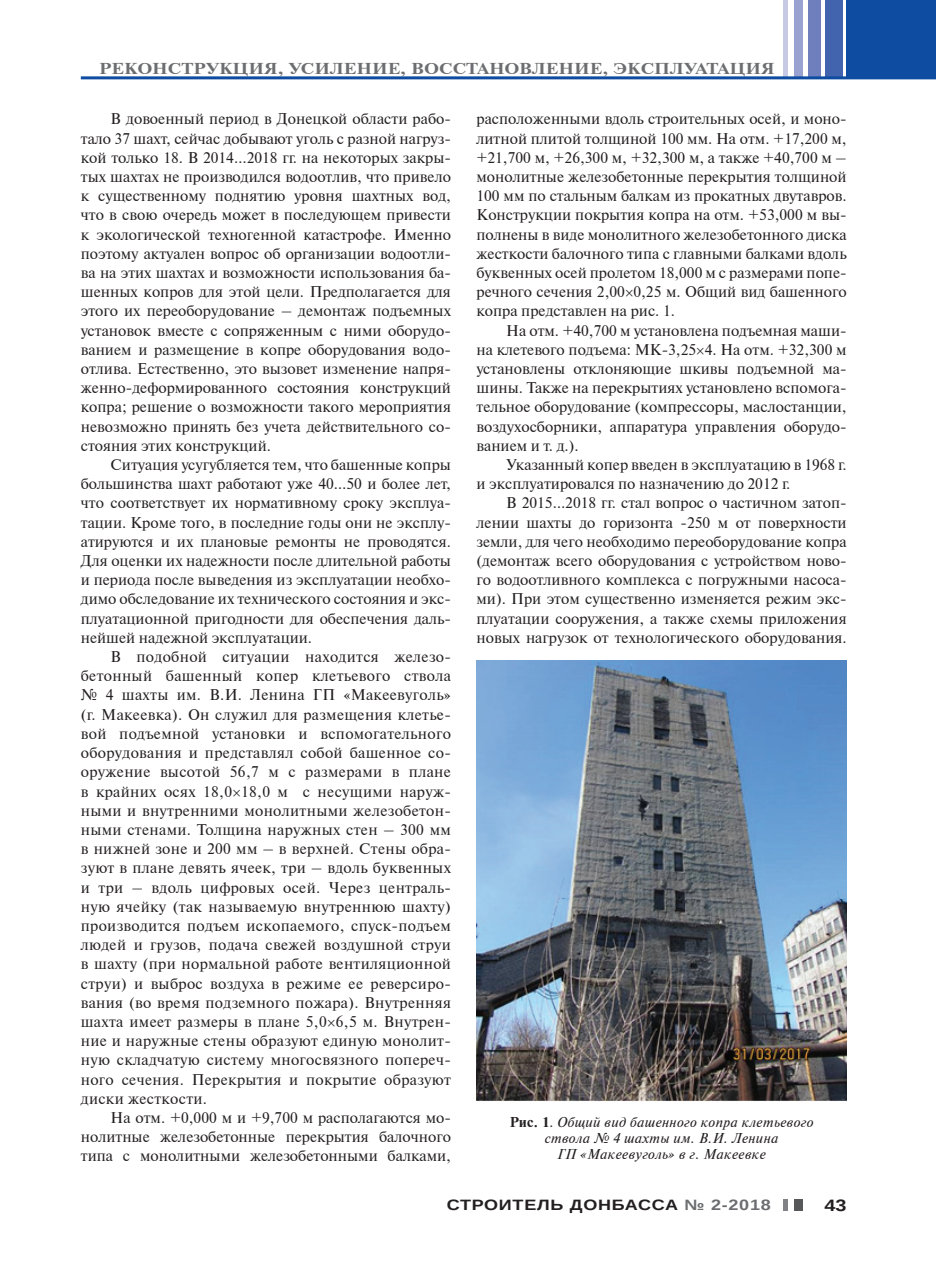
<style>
.page{position:relative;width:936px;height:1276px;background:#fff}
.page>*{position:absolute;margin:0;border:0;box-sizing:border-box;transform-origin:0 0}
.t1{font:700 16.5px "Arimo";color:#231f20;scale:1.2 1}
.t2{font:700 15.75px "Newton C";letter-spacing:.01em;color:#6c6d70;scale:1.2 1}
.t3{font:15.45px/19.2px "Newton C";color:#231f20;text-align:justify}
.t4{font:700 15px "Arimo";letter-spacing:.04em;color:#231f20;scale:1.2 1}
.t5{font:italic 14.25px/15.8px "Newton C";letter-spacing:.025em;color:#231f20;text-align:center}
.s1{font-weight:700;font-style:normal}
.s2{color:#6c6d70}
</style>
<div class="page">
<div style="left:846px;top:0;width:89px;height:78px;background:#0d4ca0"></div>
<div style="left:825px;top:0;width:17px;height:78px;background:#4264af"></div>
<div style="left:807px;top:0;width:13px;height:78px;background:#6f7fbe"></div>
<div style="left:794px;top:0;width:8px;height:78px;background:#98a1d0"></div>
<hr style="left:783px;top:0;width:4px;height:78px;background:#c6cae5">
<hr style="left:81px;top:76px;width:854px;height:3px;background:#0d4ca0">
<div style="left:794px;top:1199px;width:8px;height:11px;background:#57585a"></div>
<hr style="left:783px;top:1199px;width:4px;height:11px;background:#808285">
<img style="left:476px;top:660px;width:370px;height:441px">
<p class="t2" style="left:99px;top:60px;width:564px">РЕКОНСТРУКЦИЯ, УСИЛЕНИЕ, ВОССТАНОВЛЕНИЕ, ЭКСПЛУАТАЦИЯ</p>
<p class="t3" style="left:81px;top:109px;width:371px;text-indent:30px">В довоенный период в Донецкой области рабо&shy;тало 37 шахт, сейчас добывают уголь с разной нагруз&shy;кой только 18. В 2014…2018 гг. на некоторых закры&shy;тых шахтах не производился водоотлив, что привело к существенному поднятию уровня шахтных вод, что в свою очередь может в последующем привести к экологической техногенной катастрофе. Именно поэтому актуален вопрос об организации водоотли&shy;ва на этих шахтах и возможности использования ба&shy;шенных копров для этой цели. Предполагается для этого их переоборудование – демонтаж подъемных установок вместе с сопряженным с ними оборудо&shy;ванием и размещение в копре оборудования водо&shy;отлива. Естественно, это вызовет изменение напря&shy;женно-деформированного состояния конструкций копра; решение о возможности такого мероприятия невозможно принять без учета действительного со&shy;стояния этих конструкций.</p>
<p class="t3" style="left:81px;top:455px;width:371px;text-indent:30px">Ситуация усугубляется тем, что башенные копры большинства шахт работают уже 40…50 и более лет, что соответствует их нормативному сроку эксплуа&shy;тации. Кроме того, в последние годы они не эксплу&shy;атируются и их плановые ремонты не проводятся.<br>Для оценки их надежности после длительной работы и периода после выведения из эксплуатации необхо&shy;димо обследование их технического состояния и экс&shy;плуатационной пригодности для обеспечения даль&shy;нейшей надежной эксплуатации.</p>
<p class="t3" style="left:81px;top:647px;width:371px;text-indent:30px">В подобной ситуации находится железо&shy;бетонный башенный копер клетьевого ствола № 4 шахты им. В.И. Ленина ГП «Макеевуголь» (г. Макеевка). Он служил для размещения клетье&shy;вой подъемной установки и вспомогательного оборудования и представлял собой башенное со&shy;оружение высотой 56,7 м с размерами в плане в крайних осях 18,0 18,0 м с несущими наруж&shy;ными и внутренними монолитными железобетон&shy;ными стенами. Толщина наружных стен – 300 мм в нижней зоне и 200 мм – в верхней. Стены обра&shy;зуют в плане девять ячеек, три – вдоль буквенных и три – вдоль цифровых осей. Через централь&shy;ную ячейку (так называемую внутреннюю шахту) производится подъем ископаемого, спуск-подъем людей и грузов, подача свежей воздушной струи в шахту (при нормальной работе вентиляционной струи) и выброс воздуха в режиме ее реверсиро&shy;вания (во время подземного пожара). Внутренняя шахта имеет размеры в плане 5,0 6,5 м. Внутрен&shy;ние и наружные стены образуют единую монолит&shy;ную складчатую систему многосвязного попереч&shy;ного сечения. Перекрытия и покрытие образуют диски жесткости.</p>
<p class="t3" style="left:81px;top:1108px;width:371px;text-indent:30px">На отм. +0,000 м и +9,700 м располагаются мо&shy;нолитные железобетонные перекрытия балочного типа с монолитными железобетонными балками,</p>
<p class="t3" style="left:476px;top:109px;width:371px">расположенными вдоль строительных осей, и моно&shy;литной плитой толщиной 100 мм. На отм. +17,200 м, +21,700 м, +26,300 м, +32,300 м, а также +40,700 м – монолитные железобетонные перекрытия толщиной 100 мм по стальным балкам из прокатных двутавров.<br>Конструкции покрытия копра на отм. +53,000 м вы&shy;полнены в виде монолитного железобетонного диска жесткости балочного типа с главными балками вдоль буквенных осей пролетом 18,000 м с размерами попе&shy;речного сечения 2,00 0,25 м. Общий вид башенного копра представлен на рис. 1.</p>
<p class="t3" style="left:476px;top:321px;width:371px;text-indent:30px">На отм. +40,700 м установлена подъемная маши&shy;на клетевого подъема: МК-3,25 4. На отм. +32,300 м установлены отклоняющие шкивы подъемной ма&shy;шины. Также на перекрытиях установлено вспомога&shy;тельное оборудование (компрессоры, маслостанции, воздухосборники, аппаратура управления оборудо&shy;ванием и т. д.).</p>
<p class="t3" style="left:476px;top:455px;width:371px;text-indent:30px">Указанный копер введен в эксплуатацию в 1968 г. и эксплуатировался по назначению до 2012 г.</p>
<p class="t3" style="left:476px;top:493px;width:371px;text-align:left;text-indent:30px">В 2015…2018 гг. стал вопрос о частичном затоп&shy;лении шахты до горизонта -250 м от поверхности земли, для чего необходимо переоборудование копра (демонтаж всего оборудования с устройством ново&shy;го водоотливного комплекса с погружными насоса&shy;ми). При этом существенно изменяется режим экс&shy;плуатации сооружения, а также схемы приложения новых нагрузок от технологического оборудования.</p>
<p class="t5" style="left:509px;top:1114px;width:305px"><span class="s1">Рис. 1</span>. Общий вид башенного копра клетьевого ствола № 4 шахты им. В.И. Ленина<br>ГП «Макеевуголь» в г. Макеевке</p>
<p class="t4" style="left:446px;top:1195px;width:271px">СТРОИТЕЛЬ ДОНБАССА <span class="s2">№ 2-2018</span></p>
<p class="t1" style="left:824px;top:1193px;width:20px">43</p>
</div>
